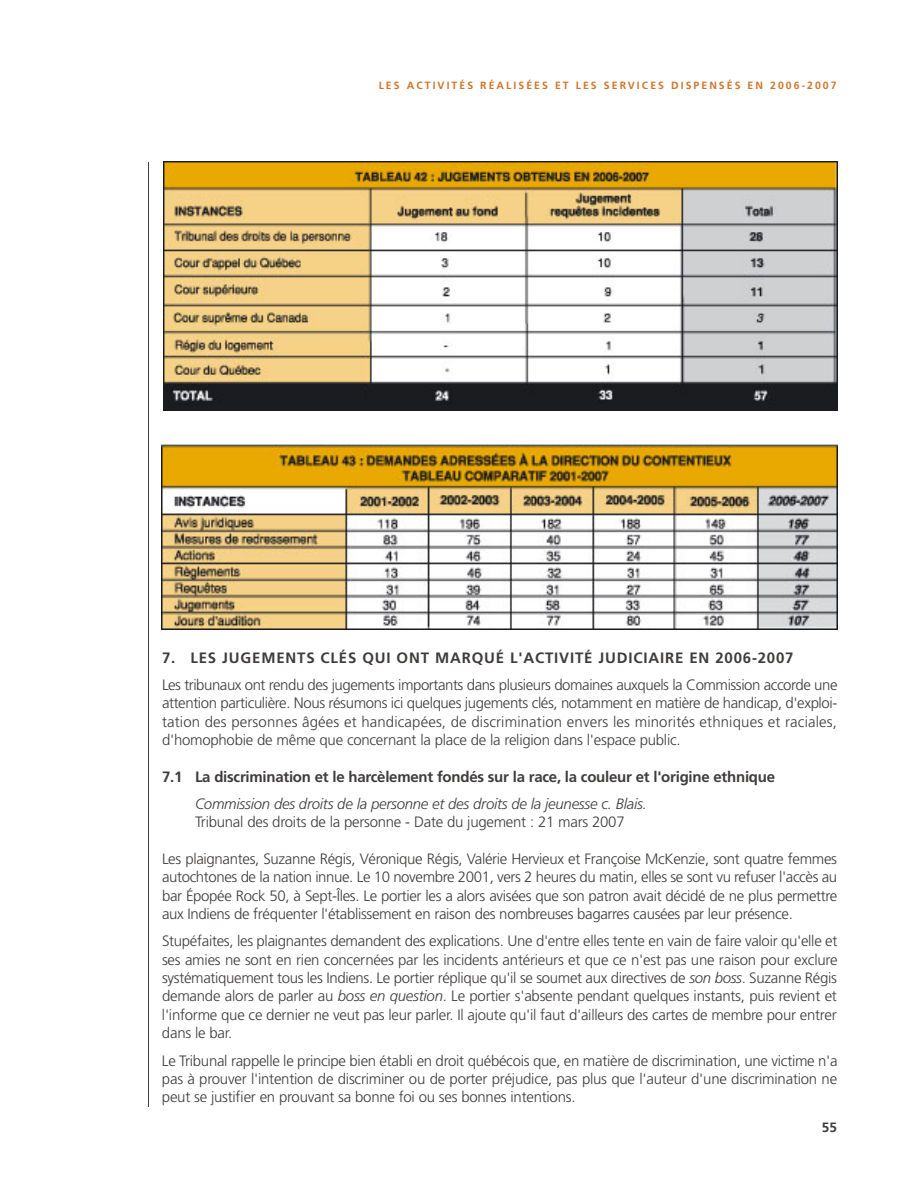
<style>
.page{position:relative;width:918px;height:1188px;background:#fff}
.page>*{position:absolute;margin:0;border:0;box-sizing:border-box;transform-origin:0 0}
.t1{font:300 15px/18.3px "Frutiger";letter-spacing:-.015em;color:#3f3c3b;text-align:justify}
.t2{font:700 15px "Frutiger";letter-spacing:-.015em;color:#3f3c3b}
.t3{font:italic 300 15px "Frutiger";letter-spacing:-.015em;color:#3f3c3b}
.t4{font:700 15px "Frutiger";letter-spacing:.055em;color:#3f3c3b}
.t5{font:700 13.5px "Frutiger";color:#3f3c3b}
.t6{font:700 10.5px "Frutiger";letter-spacing:.195em;color:#d0752b}
.s1{font-style:italic}
</style>
<div class="page">
<hr style="left:148px;top:162px;width:1px;height:945px;background:#3f3c3b">
<img style="left:163px;top:161px;width:675px;height:249px">
<img style="left:161px;top:444px;width:676px;height:185px">
<p class="t6" style="left:379px;top:81px;width:460px">LES ACTIVITÉS RÉALISÉES ET LES SERVICES DISPENSÉS EN 2006-2007</p>
<p class="t4" style="left:162px;top:651px;width:633px">7. LES JUGEMENTS CLÉS QUI ONT MARQUÉ L'ACTIVITÉ JUDICIAIRE EN 2006-2007</p>
<p class="t1" style="left:162px;top:677px;width:677px">Les tribunaux ont rendu des jugements importants dans plusieurs domaines auxquels la Commission accorde une attention particulière. Nous résumons ici quelques jugements clés, notamment en matière de handicap, d'exploi&shy;tation des personnes âgées et handicapées, de discrimination envers les minorités ethniques et raciales, d'homophobie de même que concernant la place de la religion dans l'espace public.</p>
<p class="t2" style="left:162px;top:770px;width:615px">7.1 La discrimination et le harcèlement fondés sur la race, la couleur et l'origine ethnique</p>
<p class="t3" style="left:195px;top:798px;width:453px">Commission des droits de la personne et des droits de la jeunesse c. Blais.</p>
<p class="t1" style="left:195px;top:814px;width:431px">Tribunal des droits de la personne - Date du jugement : 21 mars 2007</p>
<p class="t1" style="left:162px;top:851px;width:677px">Les plaignantes, Suzanne Régis, Véronique Régis, Valérie Hervieux et Françoise McKenzie, sont quatre femmes autochtones de la nation innue. Le 10 novembre 2001, vers 2 heures du matin, elles se sont vu refuser l'accès au bar Épopée Rock 50, à Sept-Îles. Le portier les a alors avisées que son patron avait décidé de ne plus permettre aux Indiens de fréquenter l'établissement en raison des nombreuses bagarres causées par leur présence.</p>
<p class="t1" style="left:162px;top:933px;width:677px">Stupéfaites, les plaignantes demandent des explications. Une d'entre elles tente en vain de faire valoir qu'elle et ses amies ne sont en rien concernées par les incidents antérieurs et que ce n'est pas une raison pour exclure systématiquement tous les Indiens. Le portier réplique qu'il se soumet aux directives de <span class="s1">son boss</span>. Suzanne Régis demande alors de parler au <span class="s1">boss en question</span>. Le portier s'absente pendant quelques instants, puis revient et l'informe que ce dernier ne veut pas leur parler. Il ajoute qu'il faut d'ailleurs des cartes de membre pour entrer dans le bar.</p>
<p class="t1" style="left:162px;top:1052px;width:677px">Le Tribunal rappelle le principe bien établi en droit québécois que, en matière de discrimination, une victime n'a pas à prouver l'intention de discriminer ou de porter préjudice, pas plus que l'auteur d'une discrimination ne peut se justifier en prouvant sa bonne foi ou ses bonnes intentions.</p>
<p class="t5" style="left:822px;top:1122px;width:17px">55</p>
</div>
